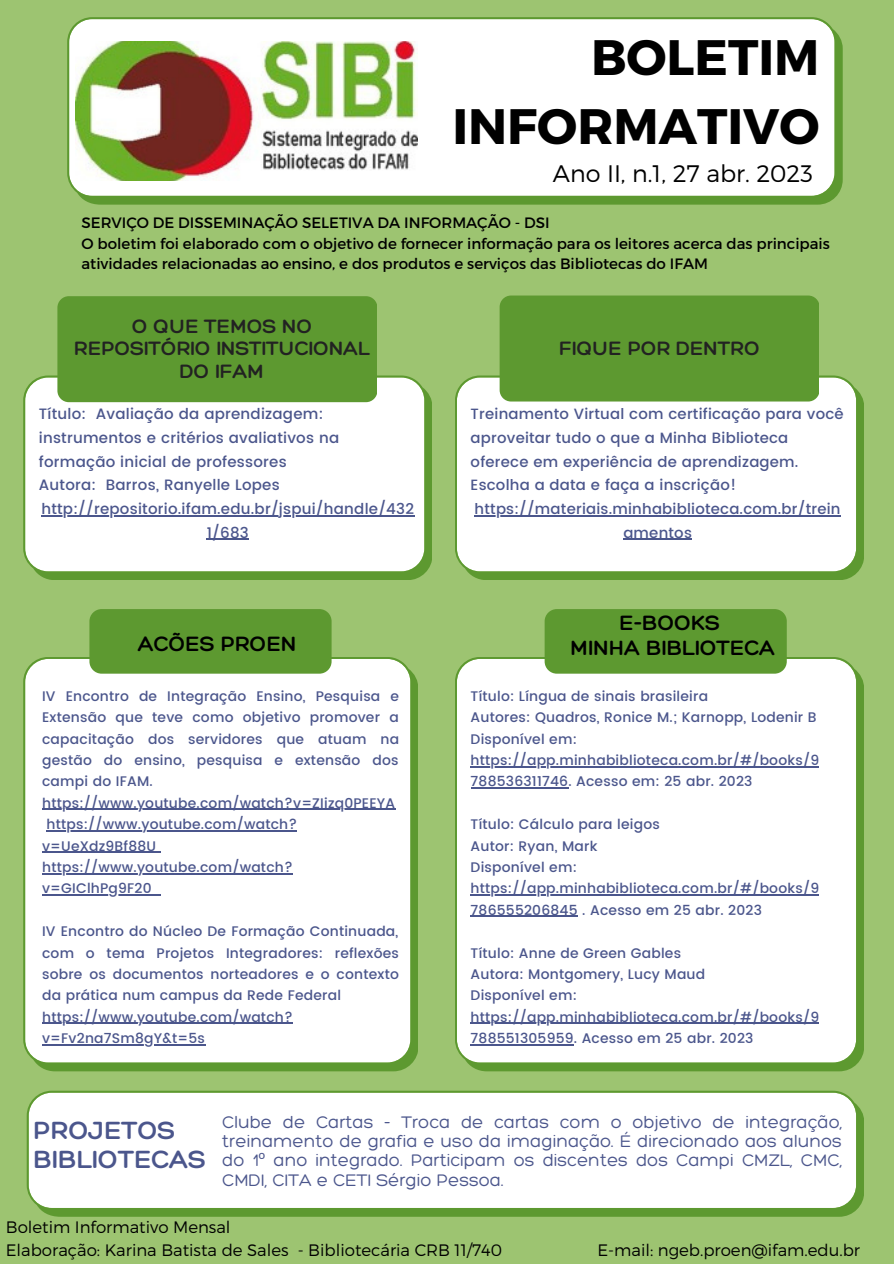
<style>
.page{position:relative;width:894px;height:1264px;background:#fff}
.page>*{position:absolute;margin:0;border:0;box-sizing:border-box;transform-origin:0 0}
.t1{font:700 49.8px/69px "Montserrat";color:#000;text-align:right}
.t2{font:300 27px/29.2px "Hero";color:#4b568c}
.t3{font:300 23.85px "Montserrat";color:#000}
.t4{font:300 22.5px/24.8px "Hero";color:#000;text-align:center}
.t5{font:300 21px/22.5px "Hero";color:#222;text-align:center}
.t6{font:300 18.15px/19.2px "Hero";color:#4b568c;text-align:justify}
.t7{font:300 16.5px/22.5px "Montserrat";color:#000}
.t8{font:15px/20.2px "Montserrat";color:#000}
.t9{font:500 15px "Poppins";letter-spacing:.015em;color:#4b568c}
.t10{font:500 14.85px "Poppins";letter-spacing:.015em;color:#4b568c}
.t11{font:500 13.95px/21.5px "Poppins";letter-spacing:.015em;color:#4b568c}
.s1{font-family:"Noto Sans";font-weight:400}
</style>
<div class="page">
<div style="left:0;top:0;width:893px;height:1263px;background:#9dc471"></div>
<svg style="left:67px;top:17px;width:775px;height:188px;background:#edf3e8"></svg>
<svg style="left:23px;top:375px;width:409px;height:204px;background:#f1f6ee"></svg>
<div style="left:57px;top:296px;width:320px;height:106px;background:#5d9930;border-radius:11px"></div>
<svg style="left:27px;top:1090px;width:836px;height:126px;background:#eff5eb"></svg>
<div style="left:23px;top:657px;width:394px;height:414px;background:#fff"></div>
<div style="left:89px;top:609px;width:242px;height:64px;background:#5d9930;border-radius:12px"></div>
<hr style="left:41px;top:515px;width:373px;height:1px;background:#4b568c">
<hr style="left:207px;top:538px;width:42px;height:2px;background:#4b568c">
<img style="left:76px;top:42px;width:341px;height:138px">
<svg style="left:455px;top:375px;width:408px;height:204px;background:#f3f7f0"></svg>
<div style="left:499px;top:295px;width:320px;height:106px;background:#5d9930;border-radius:11px"></div>
<hr style="left:474px;top:515px;width:366px;height:1px;background:#4b568c">
<hr style="left:623px;top:538px;width:69px;height:2px;background:#4b568c">
<hr style="left:42px;top:808px;width:353px;height:2px;background:#4b568c">
<hr style="left:46px;top:830px;width:251px;height:1px;background:#4b568c">
<hr style="left:42px;top:851px;width:114px;height:1px;background:#4b568c">
<hr style="left:42px;top:873px;width:251px;height:1px;background:#4b568c">
<hr style="left:42px;top:894px;width:110px;height:1px;background:#4b568c">
<hr style="left:42px;top:1022px;width:251px;height:2px;background:#4b568c">
<hr style="left:42px;top:1044px;width:163px;height:1px;background:#4b568c">
<div style="left:455px;top:657px;width:408px;height:414px;background:#fff"></div>
<div style="left:544px;top:609px;width:242px;height:64px;background:#5d9930;border-radius:12px"></div>
<hr style="left:470px;top:766px;width:348px;height:1px;background:#4b568c">
<hr style="left:470px;top:787px;width:98px;height:1px;background:#4b568c">
<hr style="left:470px;top:894px;width:348px;height:1px;background:#4b568c">
<hr style="left:470px;top:915px;width:107px;height:2px;background:#4b568c">
<hr style="left:470px;top:1022px;width:348px;height:2px;background:#4b568c">
<hr style="left:470px;top:1044px;width:103px;height:1px;background:#4b568c">
<h1 class="t1" style="left:452px;top:20px;width:368px">BOLETIM<br>INFORMATIVO</h1>
<h3 class="t3" style="left:552px;top:158px;width:261px">Ano II, n.1, 27 abr. 2023</h3>
<p class="t8" style="left:81px;top:212px;width:749px">SERVIÇO DE DISSEMINAÇÃO SELETIVA DA INFORMAÇÃO - DSI<br>O boletim foi elaborado com o objetivo de fornecer informação para os leitores acerca das principais atividades relacionadas ao ensino, e dos produtos e serviços das Bibliotecas do IFAM</p>
<h3 class="t5" style="left:74px;top:314px;width:297px">O QUE TEMOS NO<br>REPOSITÓRIO INSTITUCIONAL<br>DO IFAM</h3>
<p class="t9" style="left:39px;top:405px;width:286px">Título: Avaliação da aprendizagem:</p>
<p class="t9" style="left:39px;top:429px;width:302px">instrumentos e critérios avaliativos na</p>
<p class="t9" style="left:39px;top:452px;width:249px">formação inicial de professores</p>
<p class="t9" style="left:39px;top:476px;width:242px">Autora: Barros, Ranyelle Lopes</p>
<p class="t9" style="left:41px;top:500px;width:374px">http://repositorio.ifam.edu.br/jspui/handle/432</p>
<p class="t9" style="left:207px;top:523px;width:43px">1/683</p>
<h3 class="t4" style="left:138px;top:631px;width:160px">AÇÕES PROEN</h3>
<p class="t11" style="left:42px;top:685px;width:358px">IV Encontro de Integração Ensino, Pesquisa e</p>
<p class="t11" style="left:42px;top:706px;width:358px">Extensão que teve como objetivo promover a</p>
<p class="t11" style="left:42px;top:728px;width:358px">capacitação dos servidores que atuam na</p>
<p class="t11" style="left:42px;top:749px;width:358px">gestão do ensino, pesquisa e extensão dos</p>
<p class="t11" style="left:42px;top:770px;width:112px">campi do IFAM.</p>
<p class="t11" style="left:42px;top:792px;width:354px">https://www.youtube.com/watch?v=ZIizq0PEEYA</p>
<p class="t11" style="left:46px;top:813px;width:252px">https://www.youtube.com/watch?</p>
<p class="t11" style="left:42px;top:835px;width:115px">v=UeXdz9Bf88U</p>
<p class="t11" style="left:42px;top:856px;width:252px">https://www.youtube.com/watch?</p>
<p class="t11" style="left:42px;top:877px;width:111px">v=GIClhPg9F20</p>
<p class="t11" style="left:42px;top:920px;width:358px">IV Encontro do Núcleo De Formação Continuada, com o tema Projetos Integradores: reflexões sobre os documentos norteadores e o contexto da prática num campus da Rede Federal https://www.youtube.com/watch? v=Fv2na7Sm8gY&amp;t=5s</p>
<h3 class="t5" style="left:559px;top:337px;width:202px">FIQUE POR DENTRO</h3>
<p class="t10" style="left:470px;top:405px;width:374px">Treinamento Virtual com certificação para você</p>
<p class="t10" style="left:470px;top:429px;width:319px">aproveitar tudo o que a Minha Biblioteca</p>
<p class="t10" style="left:470px;top:453px;width:329px">oferece em experiência de aprendizagem.</p>
<p class="t10" style="left:470px;top:476px;width:267px">Escolha a data e faça a inscrição!</p>
<p class="t10" style="left:474px;top:500px;width:367px">https://materiais.minhabiblioteca.com.br/trein</p>
<p class="t10" style="left:623px;top:524px;width:70px">amentos</p>
<h3 class="t4" style="left:570px;top:610px;width:206px">E-BOOKS<br>MINHA BIBLIOTECA</h3>
<p class="t11" style="left:470px;top:685px;width:350px">Título: Língua de sinais brasileira<br>Autores: Quadros, Ronice M.; Karnopp, Lodenir B Disponível em: https://app.minhabiblioteca.com.br/#/books/9<br>788536311746. Acesso em: 25 abr. 2023</p>
<p class="t11" style="left:470px;top:813px;width:350px">Título: Cálculo para leigos<br>Autor: Ryan, Mark<br>Disponível em: https://app.minhabiblioteca.com.br/#/books/9<br>786555206845 . Acesso em 25 abr. 2023</p>
<p class="t11" style="left:470px;top:942px;width:350px">Título: Anne de Green Gables<br>Autora: Montgomery, Lucy Maud<br>Disponível em: https://app.minhabiblioteca.com.br/#/books/9<br>788551305959. Acesso em 25 abr. 2023</p>
<h2 class="t2" style="left:34px;top:1115px;width:174px">PROJETOS<br>BIBLIOTECAS</h2>
<h3 class="t6" style="left:222px;top:1112px;width:621px">Clube de Cartas - Troca de cartas com o objetivo de integração, treinamento de grafia e uso da imaginação. É direcionado aos alunos do 1<span class="s1">º</span> ano integrado. Participam os discentes dos Campi CMZL, CMC, CMDI, CITA e CETI Sérgio Pessoa.</h3>
<p class="t7" style="left:6px;top:1215px;width:497px">Boletim Informativo Mensal<br>Elaboração: Karina Batista de Sales - Bibliotecária CRB 11/740</p>
<p class="t7" style="left:597px;top:1237px;width:264px">E-mail: ngeb.proen@ifam.edu.br</p>
</div>
